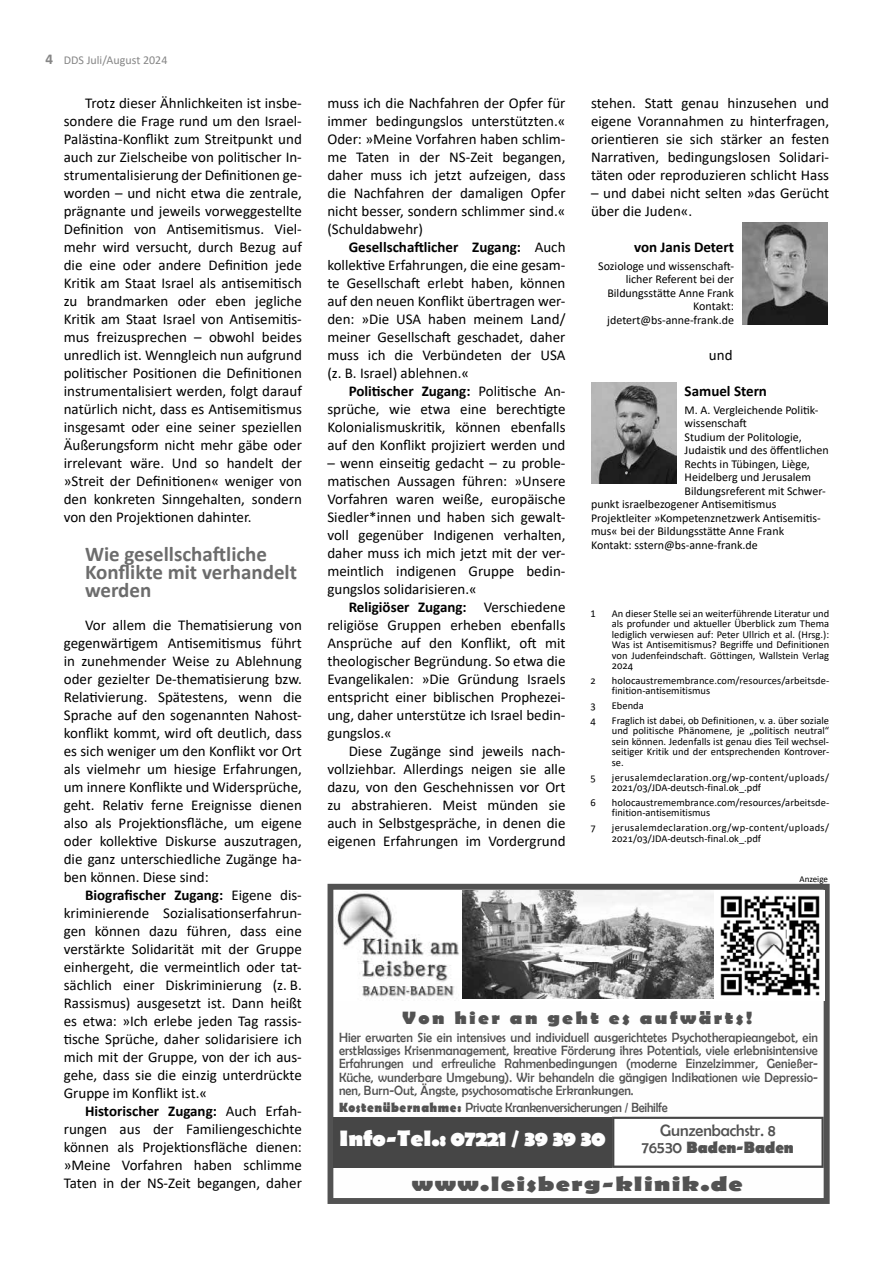
<style>
.page{position:relative;width:893px;height:1263px;background:#fff}
.page>*{position:absolute;margin:0;border:0;box-sizing:border-box;transform-origin:0 0}
.t1{font:700 22.5px "Berlin Sans FB";letter-spacing:-.02em;color:#fefefe;scale:1.09 1}
.t2{font:700 21px/18px "Calibri";color:#6c6c6c}
.t3{font:700 21px "Berlin Sans FB";letter-spacing:.05em;color:#525252;scale:1.27 1}
.t4{font:700 18px "Berlin Sans FB";letter-spacing:.12em;color:#525252;scale:1.14 1}
.t5{font:16.5px/16.5px "Berlin Sans FB";color:#525252;text-align:center}
.t6{font:15px/18px "Calibri";color:#000;text-align:justify}
.t7{font:700 15px "Calibri";color:#000}
.t8{font:13.5px/13.4px "Berlin Sans FB";letter-spacing:-.005em;color:#525252;text-align:justify;scale:.92 1}
.t9{font:12px/13.5px "Calibri";color:#000;text-align:right}
.t10{font:12px "Calibri";color:#868686}
.t11{font:10.5px/10.5px "Calibri";color:#000;text-align:justify}
.t12{font:10.5px/10.5px "Calibri";letter-spacing:.035em;color:#000}
.t13{font:9px "Calibri";color:#000}
.s1{font-weight:700;font-size:15px}
.s2{font-weight:700}
</style>
<div class="page">
<img style="left:591px;top:382px;width:85px;height:101px">
<img style="left:742px;top:222px;width:86px;height:102px">
<svg style="left:328px;top:884px;width:502px;height:320px;fill:#525252"></svg>
<div style="left:335px;top:1168px;width:487px;height:27px;background:#fefefe"></div>
<div style="left:335px;top:1001px;width:487px;height:118px;background:#fefefe"></div>
<div style="left:333px;top:1117px;width:279px;height:51px;background:#464646"></div>
<img style="left:334px;top:890px;width:130px;height:110px">
<img style="left:462px;top:890px;width:251px;height:109px">
<svg style="left:612px;top:1117px;width:212px;height:51px"></svg>
<img style="left:716px;top:890px;width:108px;height:111px">
<p class="t10" style="left:46px;top:51px;width:123px"><span class="s1">4</span> DDS Juli/August 2024</p>
<p class="t6" style="left:64px;top:94px;width:240px;text-indent:21px">Trotz dieser Ähnlichkeiten ist insbe&shy;sondere die Frage rund um den Israel-Palästina-Konflikt zum Streitpunkt und auch zur Zielscheibe von politischer In&shy;strumentalisierung der Definitionen ge&shy;worden – und nicht etwa die zentrale, prägnante und jeweils vorweggestellte Definition von Antisemitismus. Viel&shy;mehr wird versucht, durch Bezug auf die eine oder andere Definition jede Kritik am Staat Israel als antisemitisch zu brandmarken oder eben jegliche Kritik am Staat Israel von Antisemitis&shy;mus freizusprechen – obwohl beides unredlich ist. Wenngleich nun aufgrund politischer Positionen die Definitionen instrumentalisiert werden, folgt darauf natürlich nicht, dass es Antisemitismus insgesamt oder eine seiner speziellen Äußerungsform nicht mehr gäbe oder irrelevant wäre. Und so handelt der »Streit der Definitionen« weniger von den konkreten Sinngehalten, sondern von den Projektionen dahinter.</p>
<h2 class="t2" style="left:85px;top:545px;width:213px">Wie gesellschaftliche<br>Konflikte mit verhandelt werden</h2>
<p class="t6" style="left:64px;top:616px;width:240px;text-indent:21px">Vor allem die Thematisierung von gegenwärtigem Antisemitismus führt in zunehmender Weise zu Ablehnung oder gezielter De-thematisierung bzw.<br>Relativierung. Spätestens, wenn die Sprache auf den sogenannten Nahost&shy;konflikt kommt, wird oft deutlich, dass es sich weniger um den Konflikt vor Ort als vielmehr um hiesige Erfahrungen, um innere Konflikte und Widersprüche, geht. Relativ ferne Ereignisse dienen also als Projektionsfläche, um eigene oder kollektive Diskurse auszutragen, die ganz unterschiedliche Zugänge ha&shy;ben können. Diese sind:</p>
<p class="t6" style="left:64px;top:886px;width:240px;text-indent:21px"><span class="s2">Biografischer Zugang:</span> Eigene dis&shy;kriminierende Sozialisationserfahrun&shy;gen können dazu führen, dass eine verstärkte Solidarität mit der Gruppe einhergeht, die vermeintlich oder tat&shy;sächlich einer Diskriminierung (z. B.<br>Rassismus) ausgesetzt ist. Dann heißt es etwa: »Ich erlebe jeden Tag rassis&shy;tische Sprüche, daher solidarisiere ich mich mit der Gruppe, von der ich aus&shy;gehe, dass sie die einzig unterdrückte Gruppe im Konflikt ist.«</p>
<p class="t6" style="left:64px;top:1102px;width:240px;text-indent:21px"><span class="s2">Historischer Zugang:</span> Auch Erfah&shy;rungen aus der Familiengeschichte können als Projektionsfläche dienen: »Meine Vorfahren haben schlimme Taten in der NS-Zeit begangen, daher</p>
<p class="t6" style="left:327px;top:94px;width:240px">muss ich die Nachfahren der Opfer für immer bedingungslos unterstützten.« Oder: »Meine Vorfahren haben schlim&shy;me Taten in der NS-Zeit begangen, daher muss ich jetzt aufzeigen, dass die Nachfahren der damaligen Opfer nicht besser, sondern schlimmer sind.« (Schuldabwehr)</p>
<p class="t6" style="left:327px;top:238px;width:240px;text-indent:21px"><span class="s2">Gesellschaftlicher Zugang:</span> Auch kollektive Erfahrungen, die eine gesam&shy;te Gesellschaft erlebt haben, können auf den neuen Konflikt übertragen wer&shy;den: »Die USA haben meinem Land/ meiner Gesellschaft geschadet, daher muss ich die Verbündeten der USA (z. B. Israel) ablehnen.«</p>
<p class="t6" style="left:327px;top:382px;width:240px;text-indent:21px"><span class="s2">Politischer Zugang:</span> Politische An&shy;sprüche, wie etwa eine berechtigte Kolonialismuskritik, können ebenfalls auf den Konflikt projiziert werden und</p>
<p class="t6" style="left:327px;top:454px;width:240px">– wenn einseitig gedacht – zu proble&shy;matischen Aussagen führen: »Unsere Vorfahren waren weiße, europäische Siedler*innen und haben sich gewalt&shy;voll gegenüber Indigenen verhalten, daher muss ich mich jetzt mit der ver&shy;meintlich indigenen Gruppe bedin&shy;gungslos solidarisieren.«</p>
<p class="t6" style="left:327px;top:598px;width:240px;text-indent:21px"><span class="s2">Religiöser Zugang:</span> Verschiedene religiöse Gruppen erheben ebenfalls Ansprüche auf den Konflikt, oft mit theologischer Begründung. So etwa die Evangelikalen: »Die Gründung Israels entspricht einer biblischen Prophezei&shy;ung, daher unterstütze ich Israel bedin&shy;gungslos.«</p>
<p class="t6" style="left:327px;top:742px;width:240px;text-indent:21px">Diese Zugänge sind jeweils nach&shy;vollziehbar. Allerdings neigen sie alle dazu, von den Geschehnissen vor Ort zu abstrahieren. Meist münden sie auch in Selbstgespräche, in denen die eigenen Erfahrungen im Vordergrund</p>
<p class="t6" style="left:591px;top:94px;width:240px">stehen. Statt genau hinzusehen und eigene Vorannahmen zu hinterfragen, orientieren sie sich stärker an festen Narrativen, bedingungslosen Solidari&shy;täten oder reproduzieren schlicht Hass</p>
<p class="t6" style="left:591px;top:184px;width:240px">– und dabei nicht selten »das Gerücht über die Juden«.</p>
<p class="t7" style="left:634px;top:236px;width:101px">von Janis Detert</p>
<p class="t9" style="left:598px;top:259px;width:137px">Soziologe und wissenschaft&shy;licher Referent bei der<br>Bildungsstätte Anne Frank<br>Kontakt: jdetert@bs-anne-frank.de</p>
<p class="t6" style="left:709px;top:345px;width:25px">und</p>
<p class="t7" style="left:685px;top:380px;width:84px">Samuel Stern</p>
<p class="t9" style="left:685px;top:402px;width:135px">M. A. Vergleichende Politik-</p>
<p class="t9" style="left:685px;top:416px;width:64px">wissenschaft</p>
<p class="t9" style="left:685px;top:429px;width:119px">Studium der Politologie,</p>
<p class="t9" style="left:685px;top:443px;width:146px">Judaistik und des öffentlichen</p>
<p class="t9" style="left:685px;top:456px;width:127px">Rechts in Tübingen, Liège,</p>
<p class="t9" style="left:685px;top:470px;width:128px">Heidelberg und Jerusalem</p>
<p class="t9" style="left:685px;top:483px;width:143px">Bildungsreferent mit Schwer-</p>
<p class="t9" style="left:591px;top:497px;width:187px">punkt israelbezogener Antisemitismus</p>
<p class="t9" style="left:591px;top:510px;width:231px">Projektleiter »Kompetenznetzwerk Antisemitis-</p>
<p class="t9" style="left:591px;top:524px;width:195px">mus« bei der Bildungsstätte Anne Frank</p>
<p class="t9" style="left:591px;top:537px;width:168px">Kontakt: sstern@bs-anne-frank.de</p>
<p class="t11" style="left:591px;top:608px;width:7px">1</p>
<p class="t11" style="left:612px;top:608px;width:219px">An dieser Stelle sei an weiterführende Literatur und als profunder und aktueller Überblick zum Thema lediglich verwiesen auf: Peter Ullrich et al. (Hrsg.):<br>Was ist Antisemitismus? Begriffe und Definitionen von Judenfeindschaft. Göttingen, Wallstein Verlag 2024</p>
<p class="t11" style="left:591px;top:675px;width:7px">2</p>
<p class="t11" style="left:612px;top:675px;width:219px">holocaustremembrance.com/resources/arbeitsde&shy;finition-antisemitismus</p>
<p class="t11" style="left:591px;top:700px;width:7px">3</p>
<p class="t11" style="left:612px;top:700px;width:33px">Ebenda</p>
<p class="t11" style="left:591px;top:715px;width:7px">4</p>
<p class="t11" style="left:612px;top:715px;width:219px">Fraglich ist dabei, ob Definitionen, v. a. über soziale und politische Phänomene, je „politisch neutral“ sein können. Jedenfalls ist genau dies Teil wechsel&shy;seitiger Kritik und der entsprechenden Kontrover&shy;se.</p>
<p class="t11" style="left:591px;top:772px;width:7px">5</p>
<p class="t12" style="left:612px;top:772px;width:219px">jerusalemdeclaration.org/wp-content/uploads/<br>2021/03/JDA-deutsch-final.ok_.pdf</p>
<p class="t11" style="left:591px;top:797px;width:7px">6</p>
<p class="t11" style="left:612px;top:797px;width:219px">holocaustremembrance.com/resources/arbeitsde&shy;finition-antisemitismus</p>
<p class="t11" style="left:591px;top:822px;width:7px">7</p>
<p class="t12" style="left:612px;top:822px;width:219px">jerusalemdeclaration.org/wp-content/uploads/<br>2021/03/JDA-deutsch-final.ok_.pdf</p>
<p class="t13" style="left:799px;top:873px;width:30px">Anzeige</p>
<p class="t4" style="left:402px;top:1007px;width:309px">Von hier an geht es aufwärts!</p>
<p class="t8" style="left:339px;top:1030px;width:522px">Hier erwarten Sie ein intensives und individuell ausgerichtetes Psychotherapieangebot, ein erstklassiges Krisenmanagement, kreative Förderung ihres Potentials, viele erlebnisintensive Erfahrungen und erfreuliche Rahmenbedingungen (moderne Einzelzimmer, Genießer-Küche, wunderbare Umgebung). Wir behandeln die gängigen Indikationen wie Depressio&shy;nen, Burn-Out, Ängste, psychosomatische Erkrankungen.</p>
<p class="t8" style="left:339px;top:1100px;width:359px"><span class="s2">Kostenübernahme:</span> Private Krankenversicherungen / Beihilfe</p>
<h1 class="t1" style="left:340px;top:1125px;width:246px">Info-Tel.: 07221 / 39 39 30</h1>
<p class="t5" style="left:642px;top:1122px;width:154px">Gunzenbachstr. 8<br>76530 <span class="s2">Baden-Baden</span></p>
<h2 class="t3" style="left:412px;top:1172px;width:262px">www.leisberg-klinik.de</h2>
</div>
